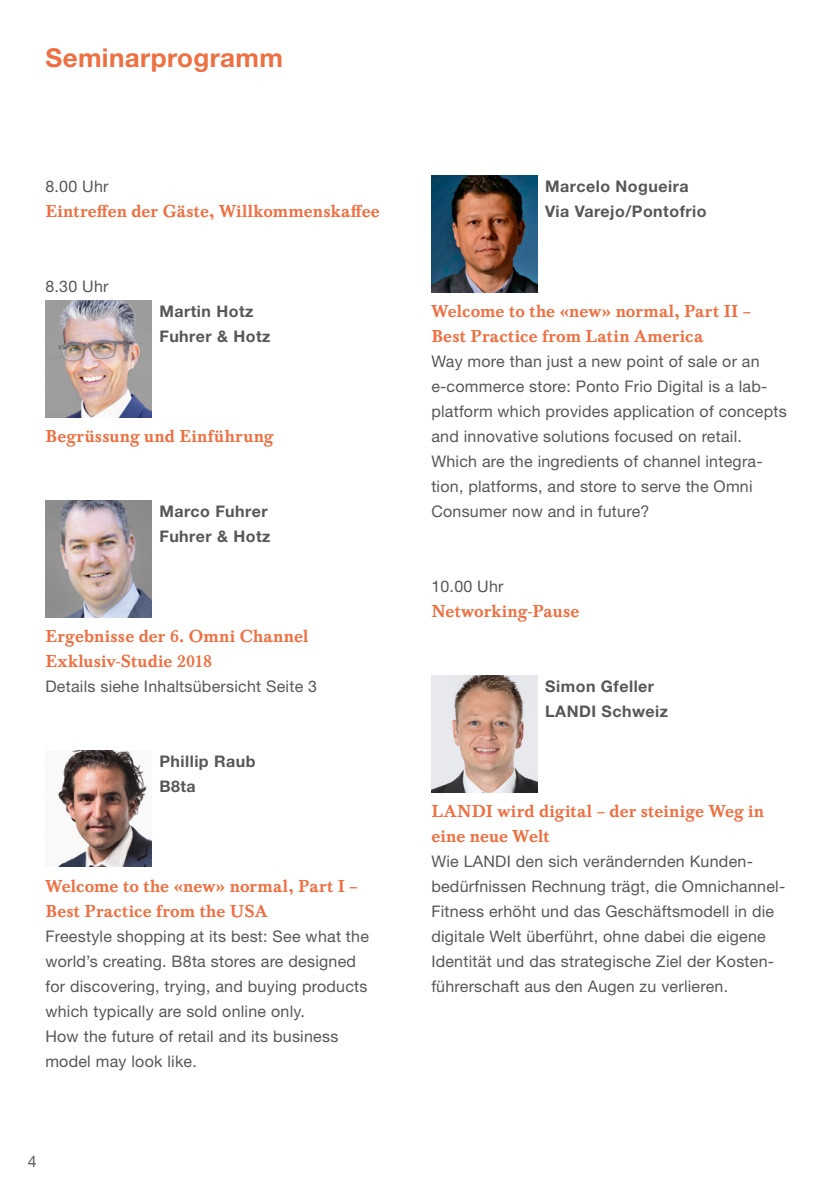
<style>
.page{position:relative;width:840px;height:1191px;background:#fff}
.page>*{position:absolute;margin:0;border:0;box-sizing:border-box;transform-origin:0 0}
.Titel{font:700 26px "Helvetica Neue LT Pro";letter-spacing:.015em;color:#ee7042}
.Lead_col_copy_oranje{font:500 18px/25px "Baskerville";letter-spacing:.01em;color:#ee7042}
.Lauftext{font:16px/25px "Helvetica Neue LT Pro";letter-spacing:.015em;color:#575756}
.Names{font:700 16px "Helvetica Neue LT Pro";letter-spacing:.03em;color:#575756}
</style>
<div class="page">
<img style="left:45px;top:500px;width:106px;height:117px">
<img style="left:45px;top:300px;width:106px;height:117px">
<img style="left:58px;top:750px;width:93px;height:117px">
<img style="left:431px;top:675px;width:106px;height:117px">
<img style="left:431px;top:176px;width:106px;height:116px">
<p class="Titel" style="left:45px;top:42px;width:239px">Seminarprogramm</p>
<p class="Lauftext" style="left:45px;top:174px;width:65px">8.00 Uhr</p>
<p class="Lead_col_copy_oranje" style="left:45px;top:199px;width:336px">Eintreffen der Gäste, Willkommenskaffee</p>
<p class="Lauftext" style="left:45px;top:274px;width:65px">8.30 Uhr</p>
<p class="Names" style="left:159px;top:301px;width:95px">Martin Hotz</p>
<p class="Names" style="left:159px;top:326px;width:112px">Fuhrer &amp; Hotz</p>
<p class="Lead_col_copy_oranje" style="left:45px;top:424px;width:229px">Begrüssung und Einführung</p>
<p class="Names" style="left:159px;top:501px;width:110px">Marco Fuhrer</p>
<p class="Names" style="left:159px;top:526px;width:112px">Fuhrer &amp; Hotz</p>
<p class="Lead_col_copy_oranje" style="left:45px;top:624px;width:264px">Ergebnisse der 6. Omni Channel<br>Exklusiv-Studie 2018</p>
<p class="Lauftext" style="left:45px;top:673px;width:273px">Details siehe Inhaltsübersicht Seite 3</p>
<p class="Names" style="left:159px;top:751px;width:98px">Phillip Raub</p>
<p class="Names" style="left:159px;top:776px;width:38px">B8ta</p>
<p class="Lead_col_copy_oranje" style="left:45px;top:873px;width:314px">Welcome to the «new» normal, Part I –</p>
<p class="Lead_col_copy_oranje" style="left:45px;top:898px;width:224px">Best Practice from the USA</p>
<p class="Lauftext" style="left:45px;top:923px;width:325px">Freestyle shopping at its best: See what the world’s creating. B8ta stores are designed for discovering, trying, and buying products which typically are sold online only.</p>
<p class="Lauftext" style="left:45px;top:1023px;width:294px">How the future of retail and its business model may look like.</p>
<p class="Lauftext" style="left:28px;top:1148px;width:10px">4</p>
<p class="Names" style="left:545px;top:177px;width:145px">Marcelo Nogueira</p>
<p class="Names" style="left:545px;top:201px;width:163px">Via Varejo/Pontofrio</p>
<p class="Lead_col_copy_oranje" style="left:431px;top:299px;width:321px">Welcome to the «new» normal, Part II –</p>
<p class="Lead_col_copy_oranje" style="left:431px;top:324px;width:273px">Best Practice from Latin America</p>
<p class="Lauftext" style="left:431px;top:349px;width:357px">Way more than just a new point of sale or an e-commerce store: Ponto Frio Digital is a lab&shy;platform which provides application of concepts and innovative solutions focused on retail.</p>
<p class="Lauftext" style="left:431px;top:448px;width:332px">Which are the ingredients of channel integra&shy;tion, platforms, and store to serve the Omni<br>Consumer now and in future?</p>
<p class="Lauftext" style="left:431px;top:573px;width:74px">10.00 Uhr</p>
<p class="Lead_col_copy_oranje" style="left:431px;top:599px;width:149px">Networking-Pause</p>
<p class="Names" style="left:545px;top:676px;width:110px">Simon Gfeller</p>
<p class="Names" style="left:545px;top:701px;width:124px">LANDI Schweiz</p>
<p class="Lead_col_copy_oranje" style="left:431px;top:798px;width:334px">LANDI wird digital – der steinige Weg in eine neue Welt</p>
<p class="Lauftext" style="left:431px;top:848px;width:355px">Wie LANDI den sich verändernden Kunden&shy;bedürfnissen Rechnung trägt, die Omnichannel-Fitness erhöht und das Geschäftsmodell in die digitale Welt überführt, ohne dabei die eigene Identität und das strategische Ziel der Kosten&shy;führerschaft aus den Augen zu verlieren.</p>
</div>
